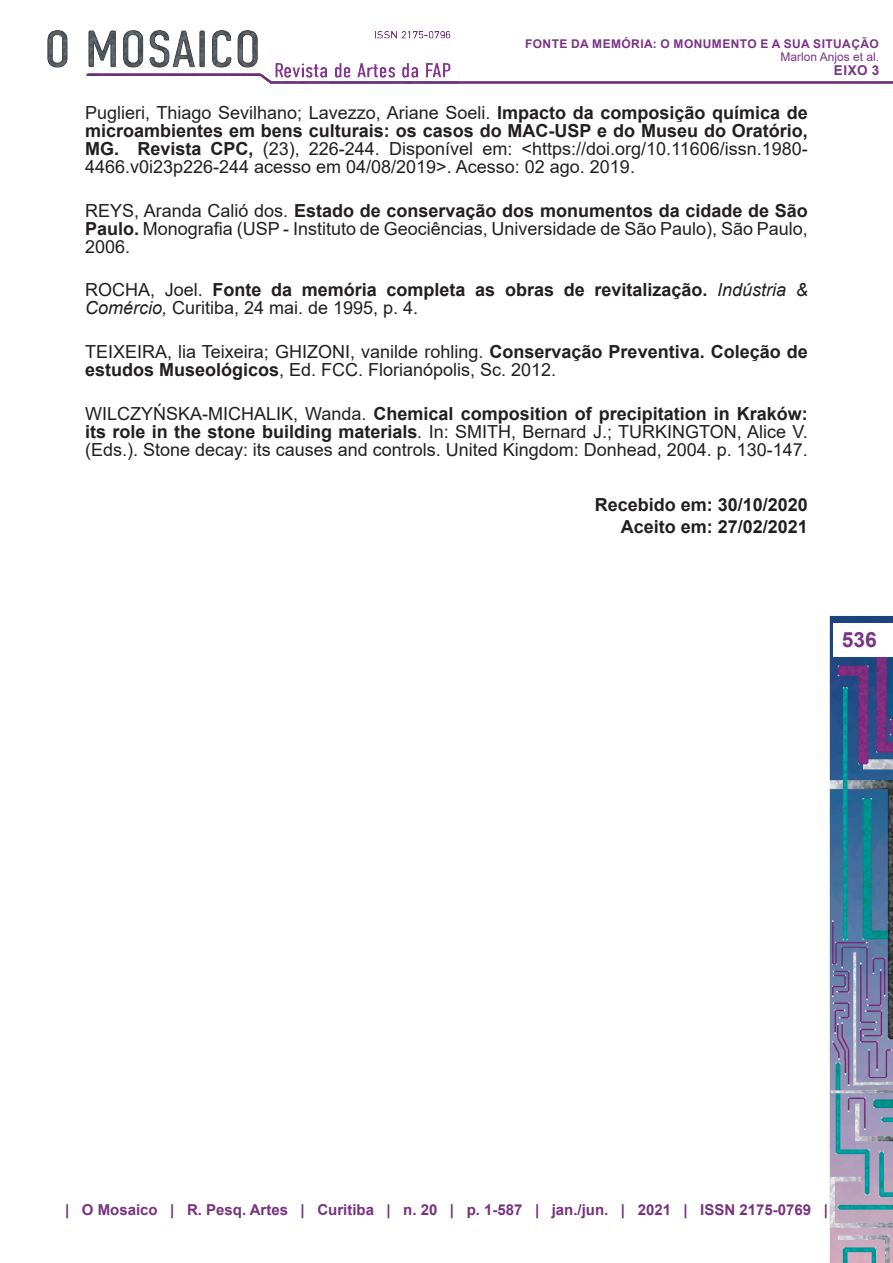
<style>
.page{position:relative;width:893px;height:1263px;background:#fff}
.page>*{position:absolute;margin:0;border:0;box-sizing:border-box;transform-origin:0 0}
.t1{font:700 21px "Arial";color:#7a3485}
.referencias{font:18px/18px "Arial";color:#231f20;text-align:justify}
.referencias-2{font:700 18px/18px "Arial";color:#231f20}
.Recebido{font:700 18px "Arial";color:#231f20}
.t2{font:700 15px "Arial";color:#76327e}
.t3{font:700 13.5px "Arial";color:#7a3386}
.t4{font:700 12px "Arial";letter-spacing:.035em;color:#7a3386}
.t5{font:12px "Arial";color:#7a3386}
.s1{font-weight:700}
.s2{font-weight:400}
.s3{font-weight:400;font-style:italic}
.s4{font-style:italic}
</style>
<div class="page">
<img style="left:47px;top:30px;width:846px;height:1233px">
<div style="left:833px;top:623px;width:60px;height:34px;background:#fff"></div>
<p class="t4" style="left:525px;top:35px;width:355px">FONTE DA MEMÓRIA: O MONUMENTO E A SUA SITUAÇÃO</p>
<p class="t5" style="left:780px;top:49px;width:100px">Marlon Anjos et al.</p>
<p class="t3" style="left:834px;top:60px;width:47px">Eixo 3</p>
<p class="referencias" style="left:85px;top:104px;width:724px">Puglieri, Thiago Sevilhano; Lavezzo, Ariane Soeli. <span class="s1">Impacto da composição química de microambientes em bens culturais: os casos do MAC-USP e do Museu do Oratório, MG. Revista CPC,</span> (23), 226-244. Disponível em: &lt;https://doi.org/10.11606/issn.1980- 4466.v0i23p226-244 acesso em 04/08/2019&gt;. Acesso: 02 ago. 2019.</p>
<p class="referencias" style="left:85px;top:201px;width:724px">REYS, Aranda Calió dos. <span class="s1">Estado de conservação dos monumentos da cidade de São Paulo.</span> Monografia (USP - Instituto de Geociências, Universidade de São Paulo), São Paulo, 2006.</p>
<p class="referencias-2" style="left:85px;top:281px;width:724px"><span class="s2">ROCHA, Joel.</span> Fonte da memória completa as obras de revitalização. <span class="s3">Indústria &amp;<br>Comércio,</span> <span class="s2">Curitiba, 24 mai. de 1995, p. 4.</span></p>
<p class="referencias" style="left:85px;top:343px;width:724px">TEIXEIRA, lia Teixeira; GHIZONI, vanilde rohling. <span class="s1">Conservação Preventiva. Coleção de estudos Museológicos</span>, Ed. FCC. Florianópolis, Sc. 2012.</p>
<p class="referencias" style="left:85px;top:404px;width:724px">WILCZYŃSKA-MICHALIK, Wanda. <span class="s1">Chemical composition of precipitation in Kraków: its role in the stone building materials</span><span class="s4">.</span> In: SMITH, Bernard J.; TURKINGTON, Alice V. (Eds.). Stone decay: its causes and controls. United Kingdom: Donhead, 2004. p. 130-147.</p>
<p class="Recebido" style="left:595px;top:492px;width:215px">Recebido em: 30/10/2020</p>
<p class="Recebido" style="left:621px;top:514px;width:189px">Aceito em: 27/02/2021</p>
<p class="t1" style="left:842px;top:625px;width:37px">536</p>
<p class="t2" style="left:65px;top:1199px;width:764px">| O Mosaico | R. Pesq. Artes | Curitiba | n. 20 | p. 1-587 | jan./jun. | 2021 | ISSN 2175-0769 |</p>
</div>
